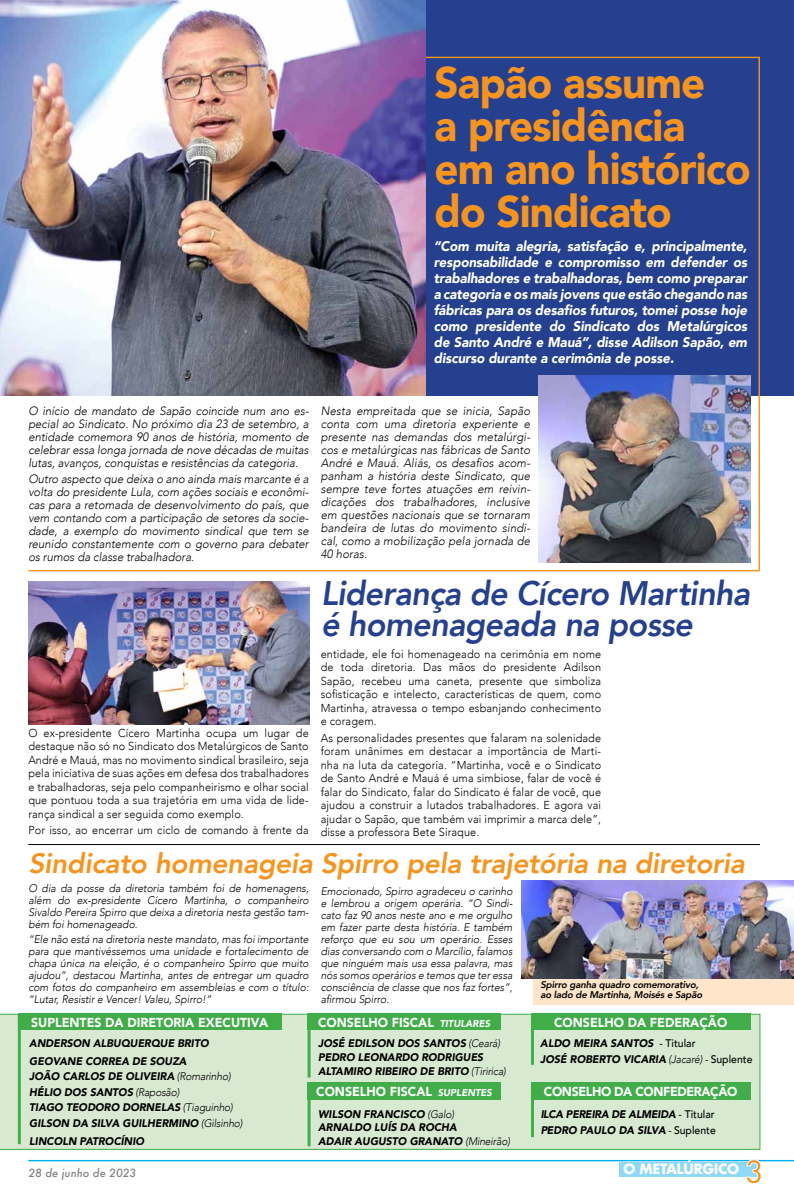
<style>
.page{position:relative;width:794px;height:1191px;background:#fff}
.page>*{position:absolute;margin:0;border:0;box-sizing:border-box;transform-origin:0 0}
.t1{font:900 44.2px/42.9px "Avenir";letter-spacing:-.02em;color:#f7941e;scale:.95 1}
.t2{font:italic 800 34px/31px "Avenir";letter-spacing:-.02em;color:#25408f;scale:.95 1}
.t3{font:500 30.8px "Futura";color:#f7941e}
.t4{font:italic 800 28px "Avenir";letter-spacing:-.01em;color:#f7941e}
.t5{font:italic 900 14px/16px "Avenir";letter-spacing:-.01em;color:#fff;text-align:justify;scale:.95 1}
.t6{font:700 13.8px "Futura";letter-spacing:-.04em;color:#fff}
.t7{font:900 13px "Avenir";color:#fff;scale:.95 1}
.t8{font:900 13px "Avenir";letter-spacing:-.03em;color:#fff;scale:.95 1}
.t9{font:italic 300 12px/13px "Avenir";color:#000;text-align:justify;scale:.95 1}
.t10{font:300 11.5px/13.5px "Avenir";letter-spacing:.01em;color:#000;text-align:justify;scale:.95 1}
.t11{font:italic 300 11px/12px "Avenir";color:#000;text-align:justify;scale:.95 1}
.t12{font:italic 900 11px/15.5px "Avenir";color:#000;scale:.95 1}
.t13{font:italic 900 11px/16px "Avenir";letter-spacing:-.02em;color:#000;scale:.95 1}
.t14{font:italic 500 11px "Futura";color:#808285}
.t15{font:italic 800 9.7px/10px "Avenir";letter-spacing:-.02em;color:#000}
.s1{font-style:italic;font-size:10px}
.s2{font-weight:300}
.s3{font-weight:500;font-style:normal}
</style>
<div class="page">
<div style="left:383px;top:0;width:411px;height:395px;background:#25408f"></div>
<div style="left:533px;top:898px;width:261px;height:107px;background:#ffe6ca"></div>
<svg style="left:27px;top:56px;width:733px;height:516px"></svg>
<img style="left:0;top:0;width:425px;height:395px">
<img style="left:539px;top:375px;width:211px;height:187px">
<img style="left:28px;top:581px;width:281px;height:143px">
<img style="left:521px;top:880px;width:273px;height:98px">
<hr style="left:28px;top:1159px;width:766px;height:2px;background:#00aeef">
<div style="left:619px;top:1162px;width:137px;height:14px;background:#8ed8f8"></div>
<svg style="left:745px;top:1159px;width:17px;height:18px"></svg>
<hr style="left:28px;top:844px;width:732px;height:1px;background:#000">
<div style="left:0;top:1013px;width:760px;height:136px;background:#d8e9d2"></div>
<div style="left:307px;top:1013px;width:194px;height:17px;background:#41ad49"></div>
<div style="left:18px;top:1013px;width:263px;height:17px;background:#41ad49"></div>
<div style="left:531px;top:1013px;width:219px;height:17px;background:#41ad49"></div>
<div style="left:307px;top:1082px;width:194px;height:17px;background:#41ad49"></div>
<div style="left:531px;top:1082px;width:219px;height:17px;background:#41ad49"></div>
<hr style="left:18px;top:1013px;width:3px;height:131px;background:#41ad49">
<hr style="left:307px;top:1013px;width:3px;height:64px;background:#41ad49">
<hr style="left:531px;top:1013px;width:3px;height:51px;background:#41ad49">
<hr style="left:307px;top:1082px;width:3px;height:64px;background:#41ad49">
<hr style="left:531px;top:1082px;width:3px;height:55px;background:#41ad49">
<h1 class="t1" style="left:434px;top:60px;width:334px">Sapão assume<br>a presidência em ano histórico do Sindicato</h1>
<p class="t5" style="left:434px;top:238px;width:331px">“Com muita alegria, satisfação e, principalmente, responsabilidade e compromisso em defender os trabalhadores e trabalhadoras, bem como preparar a categoria e os mais jovens que estão chegando nas fábricas para os desafios futuros, tomei posse hoje como presidente do Sindicato dos Metalúrgicos de Santo André e Mauá”, disse Adilson Sapão, em discurso durante a cerimônia de posse.</p>
<p class="t9" style="left:28px;top:404px;width:297px">O início de mandato de Sapão coincide num ano es&shy;pecial ao Sindicato. No próximo dia 23 de setembro, a entidade comemora 90 anos de história, momento de celebrar essa longa jornada de nove décadas de muitas lutas, avanços, conquistas e resistências da categoria.</p>
<p class="t9" style="left:28px;top:472px;width:297px">Outro aspecto que deixa o ano ainda mais marcante é a volta do presidente Lula, com ações sociais e econômi&shy;cas para a retomada de desenvolvimento do país, que vem contando com a participação de setores da socie&shy;dade, a exemplo do movimento sindical que tem se reunido constantemente com o governo para debater os rumos da classe trabalhadora.</p>
<p class="t10" style="left:28px;top:726px;width:297px">O ex-presidente Cícero Martinha ocupa um lugar de destaque não só no Sindicato dos Metalúrgicos de Santo André e Mauá, mas no movimento sindical brasileiro, seja pela iniciativa de suas ações em defesa dos trabalhadores e trabalhadoras, seja pelo companheirismo e olhar social que pontuou toda a sua trajetória em uma vida de lide&shy;rança sindical a ser seguida como exemplo.</p>
<p class="t10" style="left:28px;top:823px;width:297px">Por isso, ao encerrar um ciclo de comando à frente da</p>
<p class="t9" style="left:321px;top:404px;width:222px">Nesta empreitada que se inicia, Sapão conta com uma diretoria experiente e presente nas demandas dos metalúrgi&shy;cos e metalúrgicas nas fábricas de Santo André e Mauá. Aliás, os desafios acom&shy;panham a história deste Sindicato, que sempre teve fortes atuações em reivin&shy;dicações dos trabalhadores, inclusive em questões nacionais que se tornaram bandeira de lutas do movimento sindi&shy;cal, como a mobilização pela jornada de 40 horas.</p>
<h2 class="t2" style="left:321px;top:578px;width:453px">Liderança de Cícero Martinha é homenageada na posse</h2>
<p class="t10" style="left:321px;top:647px;width:297px">entidade, ele foi homenageado na cerimônia em nome de toda diretoria. Das mãos do presidente Adilson Sapão, recebeu uma caneta, presente que simboliza sofisticação e intelecto, características de quem, como Martinha, atravessa o tempo esbanjando conhecimento e coragem.</p>
<p class="t10" style="left:321px;top:731px;width:297px">As personalidades presentes que falaram na solenidade foram unânimes em destacar a importância de Marti&shy;nha na luta da categoria. “Martinha, você e o Sindicato de Santo André e Mauá é uma simbiose, falar de você é falar do Sindicato, falar do Sindicato é falar de você, que ajudou a construir a lutados trabalhadores. E agora vai ajudar o Sapão, que também vai imprimir a marca dele”, disse a professora Bete Siraque.</p>
<h3 class="t4" style="left:28px;top:846px;width:718px">Sindicato homenageia Spirro pela trajetória na diretoria</h3>
<p class="t11" style="left:28px;top:882px;width:297px">O dia da posse da diretoria também foi de homenagens, além do ex-presidente Cícero Martinha, o companheiro Sivaldo Pereira Spirro que deixa a diretoria nesta gestão tam&shy;bém foi homenageado.</p>
<p class="t11" style="left:28px;top:933px;width:297px">“Ele não está na diretoria neste mandato, mas foi importante para que mantivéssemos uma unidade e fortalecimento de chapa única na eleição, é o companheiro Spirro que muito ajudou”, destacou Martinha, antes de entregar um quadro com fotos do companheiro em assembleias e com o título: “Lutar, Resistir e Vencer! Valeu, Spirro!”</p>
<p class="t11" style="left:321px;top:885px;width:203px">Emocionado, Spirro agradeceu o carinho e lembrou a origem operária. “O Sindi&shy;cato faz 90 anos neste ano e me orgulho em fazer parte desta história. E também reforço que eu sou um operário. Esses dias conversando com o Marcílio, falamos que ninguém mais usa essa palavra, mas nós somos operários e temos que ter essa consciência de classe que nos faz fortes”, afirmou Spirro.</p>
<p class="t15" style="left:540px;top:979px;width:163px">Spirro ganha quadro comemorativo, ao lado de Martinha, Moisés e Sapão</p>
<p class="t7" style="left:31px;top:1011px;width:251px">SUPLENTES DA DIRETORIA EXECUTIVA</p>
<p class="t7" style="left:318px;top:1011px;width:183px">CONSELHO FISCAL <span class="s1">TITULARES</span></p>
<p class="t7" style="left:554px;top:1011px;width:184px">CONSELHO DA FEDERAÇÃO</p>
<p class="t12" style="left:29px;top:1033px;width:190px;line-height:18.1px">ANDERSON ALBUQUERQUE BRITO<br>GEOVANE CORREA DE SOUZA</p>
<p class="t12" style="left:29px;top:1068px;width:226px">JOÃO CARLOS DE OLIVEIRA <span class="s2">(Romarinho)<br></span>HÉLIO DOS SANTOS <span class="s2">(Raposão)<br></span>TIAGO TEODORO DORNELAS <span class="s2">(Tiaguinho)<br></span>GILSON DA SILVA GUILHERMINO <span class="s2">(Gilsinho)</span></p>
<p class="t12" style="left:29px;top:1133px;width:122px">LINCOLN PATROCÍNIO</p>
<p class="t12" style="left:318px;top:1035px;width:199px;line-height:14.3px">JOSÉ EDILSON DOS SANTOS <span class="s2">(Ceará)<br></span>PEDRO LEONARDO RODRIGUES<br>ALTAMIRO RIBEIRO DE BRITO <span class="s2">(Tiririca)</span></p>
<p class="t12" style="left:540px;top:1034px;width:225px;line-height:16px">ALDO MEIRA SANTOS <span class="s3">- Titular<br></span>JOSÉ ROBERTO VICARIA <span class="s2">(Jacaré) -</span> <span class="s3">Suplente</span></p>
<p class="t7" style="left:316px;top:1080px;width:186px">CONSELHO FISCAL <span class="s1">SUPLENTES</span></p>
<p class="t8" style="left:544px;top:1080px;width:205px">CONSELHO DA CONFEDERAÇÃO</p>
<p class="t12" style="left:318px;top:1107px;width:203px;line-height:13.5px">WILSON FRANCISCO <span class="s2">(Galo)<br></span>ARNALDO LUÍS DA ROCHA<br>ADAIR AUGUSTO GRANATO <span class="s2">(Mineirão)</span></p>
<p class="t13" style="left:540px;top:1105px;width:186px">ILCA PEREIRA DE ALMEIDA <span class="s3">- Titular<br></span>PEDRO PAULO DA SILVA <span class="s2">-</span> <span class="s3">Suplente</span></p>
<p class="t14" style="left:28px;top:1165px;width:110px">28 de junho de 2023</p>
<p class="t6" style="left:623px;top:1158px;width:118px">O METALÚRGICO</p>
<h3 class="t3" style="left:745px;top:1150px;width:20px">3</h3>
</div>
